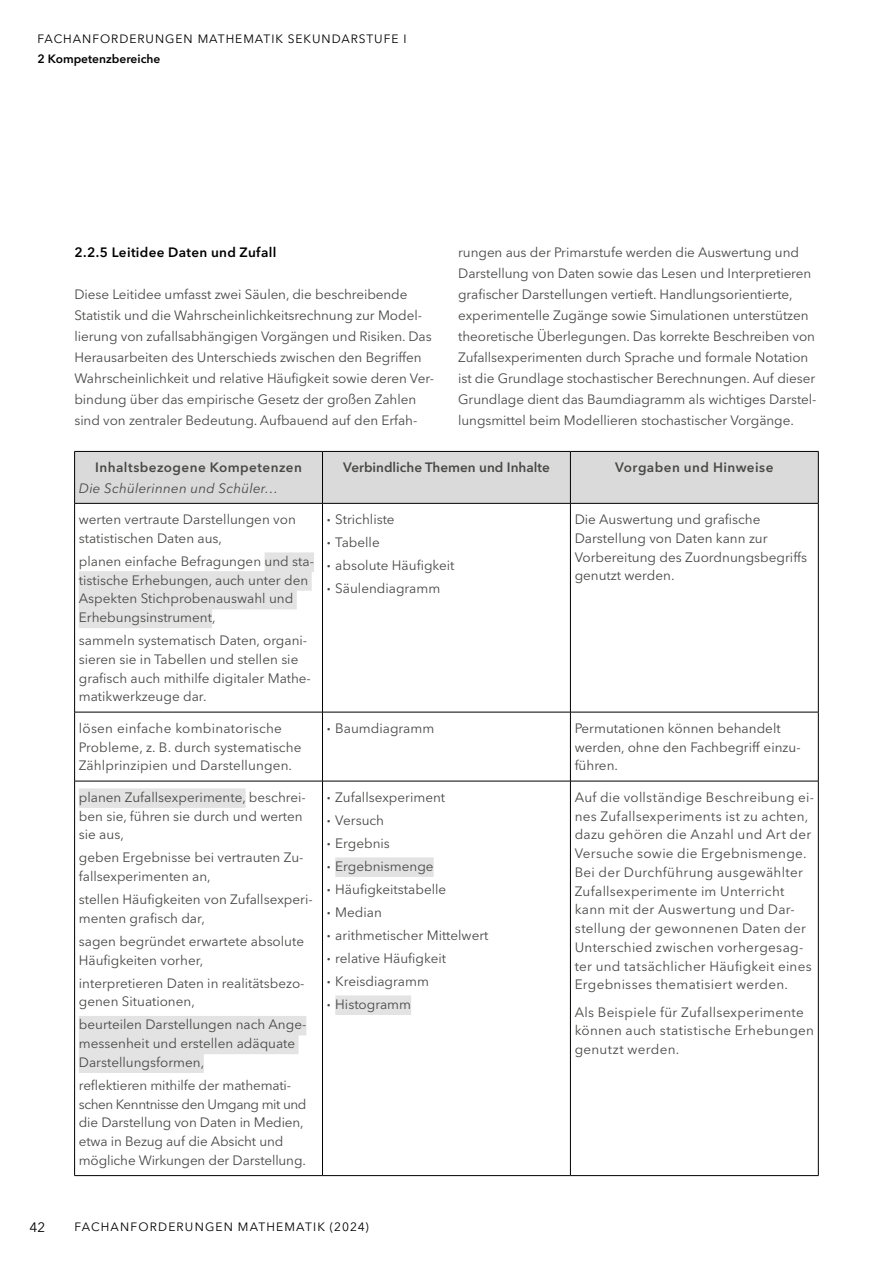
<style>
.page{position:relative;width:893px;height:1263px;background:#fff}
.page>*{position:absolute;margin:0;border:0;box-sizing:border-box;transform-origin:0 0}
.Fließtext{font:13.5px/18.8px "Avenir Next LT Pro";color:#494948}
.Fließtext-2{font:13.5px/18.8px "Avenir Next LT Pro";letter-spacing:.02em;color:#494948}
.t1{font:600 13.5px "Avenir Next LT Pro";letter-spacing:.03em;color:#494948}
.t2{font:600 13.5px "Avenir Next LT Pro";color:#494948}
.t3{font:600 13.5px "Avenir Next LT Pro";letter-spacing:.025em;color:#000}
.Fließtext-3{font:italic 13.5px "Avenir Next LT Pro";letter-spacing:.015em;color:#494948}
.t4{font:13.5px "Avenir Next LT Pro";color:#000}
.t5{font:12px "Avenir Next LT Pro";letter-spacing:.08em;color:#000}
.t6{font:600 12px "Avenir Next LT Pro";color:#000}
.s1{font-family:"Avenir LT Std";font-weight:900}
</style>
<div class="page">
<div style="left:75px;top:452px;width:743px;height:51px;background:#dadada"></div>
<svg style="left:75px;top:504px;width:495px;height:671px"></svg>
<svg style="left:571px;top:504px;width:247px;height:671px"></svg>
<hr style="left:74px;top:451px;width:248px;height:1px;background:#000">
<hr style="left:74px;top:452px;width:1px;height:51px;background:#000">
<hr style="left:322px;top:451px;width:248px;height:1px;background:#000">
<hr style="left:322px;top:452px;width:1px;height:51px;background:#000">
<hr style="left:570px;top:451px;width:248px;height:1px;background:#000">
<hr style="left:570px;top:452px;width:1px;height:51px;background:#000">
<hr style="left:818px;top:452px;width:1px;height:51px;background:#000">
<hr style="left:74px;top:503px;width:248px;height:1px;background:#000">
<hr style="left:74px;top:503px;width:1px;height:209px;background:#000">
<hr style="left:322px;top:503px;width:248px;height:1px;background:#000">
<hr style="left:322px;top:503px;width:1px;height:209px;background:#000">
<hr style="left:570px;top:503px;width:248px;height:1px;background:#000">
<hr style="left:570px;top:503px;width:1px;height:209px;background:#000">
<hr style="left:818px;top:503px;width:1px;height:209px;background:#000">
<hr style="left:74px;top:712px;width:248px;height:1px;background:#000">
<hr style="left:74px;top:712px;width:1px;height:69px;background:#000">
<hr style="left:322px;top:712px;width:248px;height:1px;background:#000">
<hr style="left:322px;top:712px;width:1px;height:69px;background:#000">
<hr style="left:570px;top:712px;width:248px;height:1px;background:#000">
<hr style="left:570px;top:712px;width:1px;height:69px;background:#000">
<hr style="left:818px;top:712px;width:1px;height:69px;background:#000">
<hr style="left:74px;top:781px;width:248px;height:1px;background:#000">
<hr style="left:74px;top:781px;width:1px;height:394px;background:#000">
<hr style="left:322px;top:781px;width:248px;height:1px;background:#000">
<hr style="left:322px;top:781px;width:1px;height:394px;background:#000">
<hr style="left:570px;top:781px;width:248px;height:1px;background:#000">
<hr style="left:570px;top:781px;width:1px;height:394px;background:#000">
<hr style="left:818px;top:781px;width:1px;height:394px;background:#000">
<hr style="left:74px;top:1175px;width:248px;height:1px;background:#000">
<hr style="left:322px;top:1175px;width:248px;height:1px;background:#000">
<hr style="left:570px;top:1175px;width:248px;height:1px;background:#000">
<div style="left:265px;top:552px;width:49px;height:20px;background:#e3e3e3"></div>
<div style="left:79px;top:571px;width:233px;height:20px;background:#e3e3e3"></div>
<div style="left:79px;top:590px;width:218px;height:19px;background:#e3e3e3"></div>
<div style="left:79px;top:609px;width:133px;height:19px;background:#e3e3e3"></div>
<div style="left:79px;top:788px;width:167px;height:20px;background:#e3e3e3"></div>
<div style="left:79px;top:1016px;width:227px;height:19px;background:#e3e3e3"></div>
<div style="left:79px;top:1035px;width:220px;height:19px;background:#e3e3e3"></div>
<div style="left:79px;top:1053px;width:125px;height:20px;background:#e3e3e3"></div>
<div style="left:335px;top:857px;width:99px;height:20px;background:#e3e3e3"></div>
<div style="left:335px;top:995px;width:76px;height:20px;background:#e3e3e3"></div>
<p class="t5" style="left:37px;top:32px;width:371px">FACHANFORDERUNGEN MATHEMATIK SEKUNDARSTUFE I</p>
<p class="t6" style="left:37px;top:51px;width:124px">2 Kompetenzbereiche</p>
<p class="t3" style="left:74px;top:244px;width:203px">2.2.5 Leitidee Daten und Zufall</p>
<p class="Fließtext" style="left:74px;top:284px;width:361px;line-height:21px">Diese Leitidee umfasst zwei Säulen, die beschreibende Statistik und die Wahrscheinlichkeitsrechnung zur Model&shy;lierung von zufallsabhängigen Vorgängen und Risiken. Das Herausarbeiten des Unterschieds zwischen den Begriffen Wahrscheinlichkeit und relative Häufigkeit sowie deren Ver&shy;bindung über das empirische Gesetz der großen Zahlen sind von zentraler Bedeutung. Aufbauend auf den Erfah-</p>
<p class="Fließtext" style="left:458px;top:242px;width:360px;line-height:21px">rungen aus der Primarstufe werden die Auswertung und Darstellung von Daten sowie das Lesen und Interpretieren grafischer Darstellungen vertieft. Handlungsorientierte, experimentelle Zugänge sowie Simulationen unterstützen theoretische Überlegungen. Das korrekte Beschreiben von Zufallsexperimenten durch Sprache und formale Notation ist die Grundlage stochastischer Berechnungen. Auf dieser Grundlage dient das Baumdiagramm als wichtiges Darstel&shy;lungsmittel beim Modellieren stochastischer Vorgänge.</p>
<p class="t1" style="left:95px;top:459px;width:208px">Inhaltsbezogene Kompetenzen</p>
<p class="Fließtext-3" style="left:79px;top:480px;width:201px">Die Schülerinnen und Schüler…</p>
<p class="Fließtext" style="left:79px;top:510px;width:219px">werten vertraute Darstellungen von statistischen Daten aus,</p>
<p class="Fließtext" style="left:79px;top:552px;width:237px">planen einfache Befragungen und sta&shy;tistische Erhebungen, auch unter den Aspekten Stichprobenauswahl und Erhebungsinstrument,</p>
<p class="Fließtext" style="left:79px;top:631px;width:234px">sammeln systematisch Daten, organi&shy;sieren sie in Tabellen und stellen sie grafisch auch mithilfe digitaler Mathe&shy;matikwerkzeuge dar.</p>
<p class="t2" style="left:343px;top:459px;width:208px">Verbindliche Themen und Inhalte</p>
<p class="t1" style="left:615px;top:459px;width:160px">Vorgaben und Hinweise</p>
<p class="Fließtext" style="left:327px;top:510px;width:69px"><span class="s1">∙</span> Strichliste</p>
<p class="Fließtext" style="left:327px;top:533px;width:54px"><span class="s1">∙</span> Tabelle</p>
<p class="Fließtext" style="left:327px;top:556px;width:129px"><span class="s1">∙</span> absolute Häufigkeit</p>
<p class="Fließtext" style="left:327px;top:579px;width:115px"><span class="s1">∙</span> Säulendiagramm</p>
<p class="Fließtext" style="left:575px;top:510px;width:234px">Die Auswertung und grafische<br>Darstellung von Daten kann zur<br>Vorbereitung des Zuordnungsbegriffs genutzt werden.</p>
<p class="Fließtext" style="left:79px;top:719px;width:224px">lösen einfache kombinatorische<br>Probleme, z. B. durch systematische<br>Zählprinzipien und Darstellungen.</p>
<p class="Fließtext" style="left:327px;top:719px;width:109px"><span class="s1">∙</span> Baumdiagramm</p>
<p class="Fließtext" style="left:575px;top:719px;width:228px">Permutationen können behandelt werden, ohne den Fachbegriff einzu&shy;führen.</p>
<p class="Fließtext" style="left:79px;top:788px;width:229px">planen Zufallsexperimente, beschrei&shy;ben sie, führen sie durch und werten sie aus,</p>
<p class="Fließtext" style="left:79px;top:848px;width:226px">geben Ergebnisse bei vertrauten Zu&shy;fallsexperimenten an,</p>
<p class="Fließtext" style="left:79px;top:890px;width:235px">stellen Häufigkeiten von Zufallsexperi&shy;menten grafisch dar,</p>
<p class="Fließtext" style="left:79px;top:932px;width:227px">sagen begründet erwartete absolute<br>Häufigkeiten vorher,</p>
<p class="Fließtext" style="left:79px;top:974px;width:227px">interpretieren Daten in realitätsbezo&shy;genen Situationen,</p>
<p class="Fließtext" style="left:79px;top:1015px;width:229px">beurteilen Darstellungen nach Ange&shy;messenheit und erstellen adäquate<br>Darstellungsformen,</p>
<p class="Fließtext" style="left:79px;top:1076px;width:229px">reflektieren mithilfe der mathemati&shy;schen Kenntnisse den Umgang mit und die Darstellung von Daten in Medien, etwa in Bezug auf die Absicht und mögliche Wirkungen der Darstellung.</p>
<p class="Fließtext" style="left:327px;top:788px;width:120px"><span class="s1">∙</span> Zufallsexperiment</p>
<p class="Fließtext" style="left:327px;top:811px;width:59px"><span class="s1">∙</span> Versuch</p>
<p class="Fließtext" style="left:327px;top:834px;width:65px"><span class="s1">∙</span> Ergebnis</p>
<p class="Fließtext" style="left:327px;top:857px;width:108px"><span class="s1">∙</span> Ergebnismenge</p>
<p class="Fließtext" style="left:327px;top:880px;width:121px"><span class="s1">∙</span> Häufigkeitstabelle</p>
<p class="Fließtext" style="left:327px;top:903px;width:57px"><span class="s1">∙</span> Median</p>
<p class="Fließtext" style="left:327px;top:926px;width:163px"><span class="s1">∙</span> arithmetischer Mittelwert</p>
<p class="Fließtext" style="left:327px;top:949px;width:121px"><span class="s1">∙</span> relative Häufigkeit</p>
<p class="Fließtext" style="left:327px;top:972px;width:104px"><span class="s1">∙</span> Kreisdiagramm</p>
<p class="Fließtext" style="left:327px;top:995px;width:86px"><span class="s1">∙</span> Histogramm</p>
<p class="Fließtext-2" style="left:575px;top:788px;width:241px">Auf die vollständige Beschreibung ei&shy;nes Zufallsexperiments ist zu achten, dazu gehören die Anzahl und Art der Versuche sowie die Ergebnismenge.<br>Bei der Durchführung ausgewählter Zufallsexperimente im Unterricht kann mit der Auswertung und Dar&shy;stellung der gewonnenen Daten der Unterschied zwischen vorhergesag&shy;ter und tatsächlicher Häufigkeit eines Ergebnisses thematisiert werden.</p>
<p class="Fließtext-2" style="left:575px;top:1003px;width:241px">Als Beispiele für Zufallsexperimente können auch statistische Erhebungen genutzt werden.</p>
<p class="t4" style="left:30px;top:1219px;width:17px">42</p>
<p class="t5" style="left:74px;top:1219px;width:296px">FACHANFORDERUNGEN MATHEMATIK (2024)</p>
</div>
